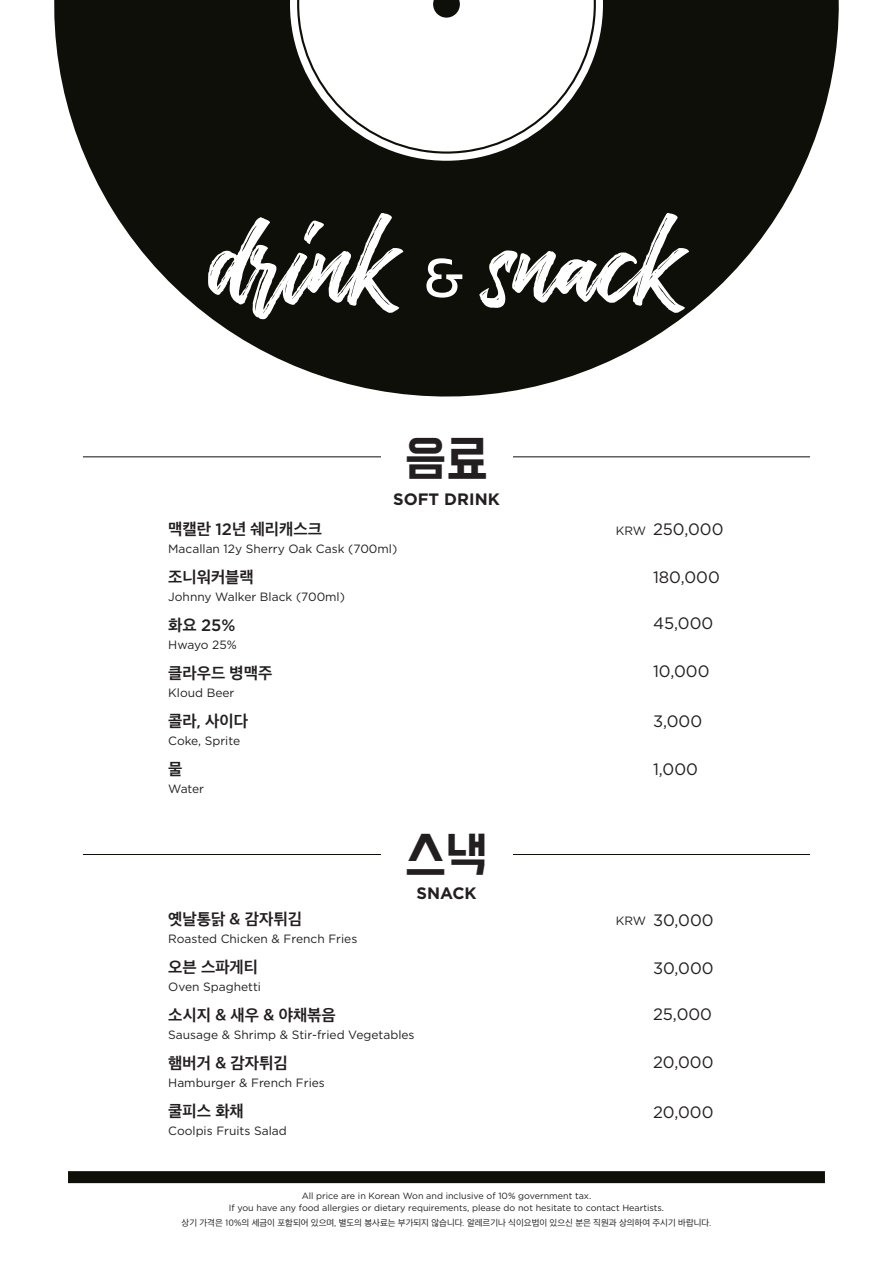
<style>
.page{position:relative;width:893px;height:1263px;background:#fff}
.page>*{position:absolute;margin:0;border:0;box-sizing:border-box;transform-origin:0 0}
.t1{font:127.5px "The Historia Demo";color:#fff}
.t2{font:43.5px "BM Do Hyeon OTF";color:#231f20}
.t3{font:700 16.5px "Apple SD Gothic Neo";color:#231f20}
.t4{font:16.5px "Gotham";color:#231f20}
.t5{font:700 16.5px "Gotham";color:#231f20}
.t6{font:500 16.5px "Gotham";color:#231f20}
.t7{font:12px "Gotham";color:#231f20}
.t8{font:9px/12px "Gotham";color:#231f20;text-align:center}
.t9{font:9px "Apple SD Gothic Neo";color:#231f20}
.s1{font-family:"Novotype";font-size:58.5px}
.s2{font-family:"Gotham";font-weight:500}
.s3{font-family:"Apple SD Gothic Neo";font-weight:700}
</style>
<div class="page">
<svg style="left:54px;top:0;width:785px;height:397px;fill:#0f0f0a"></svg>
<svg style="left:290px;top:0;width:313px;height:161px;fill:#0f0f0a"></svg>
<svg style="left:297px;top:0;width:299px;height:154px"></svg>
<hr style="left:83px;top:456px;width:727px;height:1px;background:#0f0f0a">
<hr style="left:83px;top:854px;width:727px;height:1px;background:#0f0f0a">
<div style="left:381px;top:440px;width:131px;height:31px;background:#fff"></div>
<div style="left:381px;top:837px;width:131px;height:30px;background:#fff"></div>
<div style="left:68px;top:1171px;width:757px;height:12px;background:#0f0f0a"></div>
<h1 class="t1" style="left:209px;top:209px;width:473px">drink <span class="s1">&amp;</span> snack</h1>
<h2 class="t2" style="left:405px;top:436px;width:85px">음료</h2>
<h3 class="t5" style="left:393px;top:489px;width:108px">SOFT DRINK</h3>
<h3 class="t3" style="left:168px;top:520px;width:155px">맥캘란 <span class="s2">12</span>년 쉐리캐스크</h3>
<p class="t7" style="left:616px;top:523px;width:32px">KRW</p>
<p class="t7" style="left:168px;top:541px;width:231px">Macallan 12y Sherry Oak Cask (700ml)</p>
<h3 class="t3" style="left:168px;top:568px;width:87px">조니워커블랙</h3>
<p class="t7" style="left:168px;top:589px;width:178px">Johnny Walker Black (700ml)</p>
<h3 class="t6" style="left:168px;top:614px;width:69px"><span class="s3">화요</span> 25%</h3>
<p class="t7" style="left:168px;top:637px;width:70px">Hwayo 25%</p>
<h3 class="t3" style="left:168px;top:664px;width:106px">클라우드 병맥주</h3>
<p class="t7" style="left:168px;top:685px;width:68px">Kloud Beer</p>
<h3 class="t3" style="left:168px;top:712px;width:81px">콜라, 사이다</h3>
<p class="t7" style="left:168px;top:733px;width:74px">Coke, Sprite</p>
<h3 class="t3" style="left:168px;top:760px;width:16px">물</h3>
<p class="t7" style="left:168px;top:781px;width:37px">Water</p>
<h3 class="t4" style="left:653px;top:519px;width:72px">250,000</h3>
<h3 class="t4" style="left:653px;top:567px;width:68px">180,000</h3>
<h3 class="t4" style="left:653px;top:613px;width:62px">45,000</h3>
<h3 class="t4" style="left:653px;top:661px;width:58px">10,000</h3>
<h3 class="t4" style="left:653px;top:710px;width:51px">3,000</h3>
<h3 class="t4" style="left:653px;top:758px;width:47px">1,000</h3>
<h2 class="t2" style="left:405px;top:832px;width:85px">스낵</h2>
<h3 class="t5" style="left:416px;top:882px;width:62px">SNACK</h3>
<h3 class="t3" style="left:168px;top:910px;width:135px">옛날통닭 &amp; 감자튀김</h3>
<p class="t7" style="left:616px;top:913px;width:32px">KRW</p>
<p class="t7" style="left:168px;top:931px;width:191px">Roasted Chicken &amp; French Fries</p>
<h3 class="t3" style="left:168px;top:958px;width:91px">오븐 스파게티</h3>
<p class="t7" style="left:168px;top:979px;width:94px">Oven Spaghetti</p>
<h3 class="t3" style="left:168px;top:1006px;width:169px">소시지 &amp; 새우 &amp; 야채볶음</h3>
<p class="t7" style="left:168px;top:1027px;width:248px">Sausage &amp; Shrimp &amp; Stir-fried Vegetables</p>
<h3 class="t3" style="left:168px;top:1054px;width:121px">햄버거 &amp; 감자튀김</h3>
<p class="t7" style="left:168px;top:1075px;width:158px">Hamburger &amp; French Fries</p>
<h3 class="t3" style="left:168px;top:1102px;width:77px">쿨피스 화채</h3>
<p class="t7" style="left:168px;top:1123px;width:120px">Coolpis Fruits Salad</p>
<h3 class="t4" style="left:653px;top:909px;width:62px">30,000</h3>
<h3 class="t4" style="left:653px;top:957px;width:62px">30,000</h3>
<h3 class="t4" style="left:653px;top:1004px;width:61px">25,000</h3>
<h3 class="t4" style="left:653px;top:1052px;width:62px">20,000</h3>
<h3 class="t4" style="left:653px;top:1101px;width:62px">20,000</h3>
<p class="t8" style="left:229px;top:1190px;width:437px">All price are in Korean Won and inclusive of 10% government tax.<br>If you have any food allergies or dietary requirements, please do not hesitate to contact Heartists.</p>
<p class="t9" style="left:182px;top:1218px;width:531px">상기 가격은 10%의 세금이 포함되어 있으며, 별도의 봉사료는 부가되지 않습니다. 알레르기나 식이요법이 있으신 분은 직원과 상의하여 주시기 바랍니다.</p>
</div>
